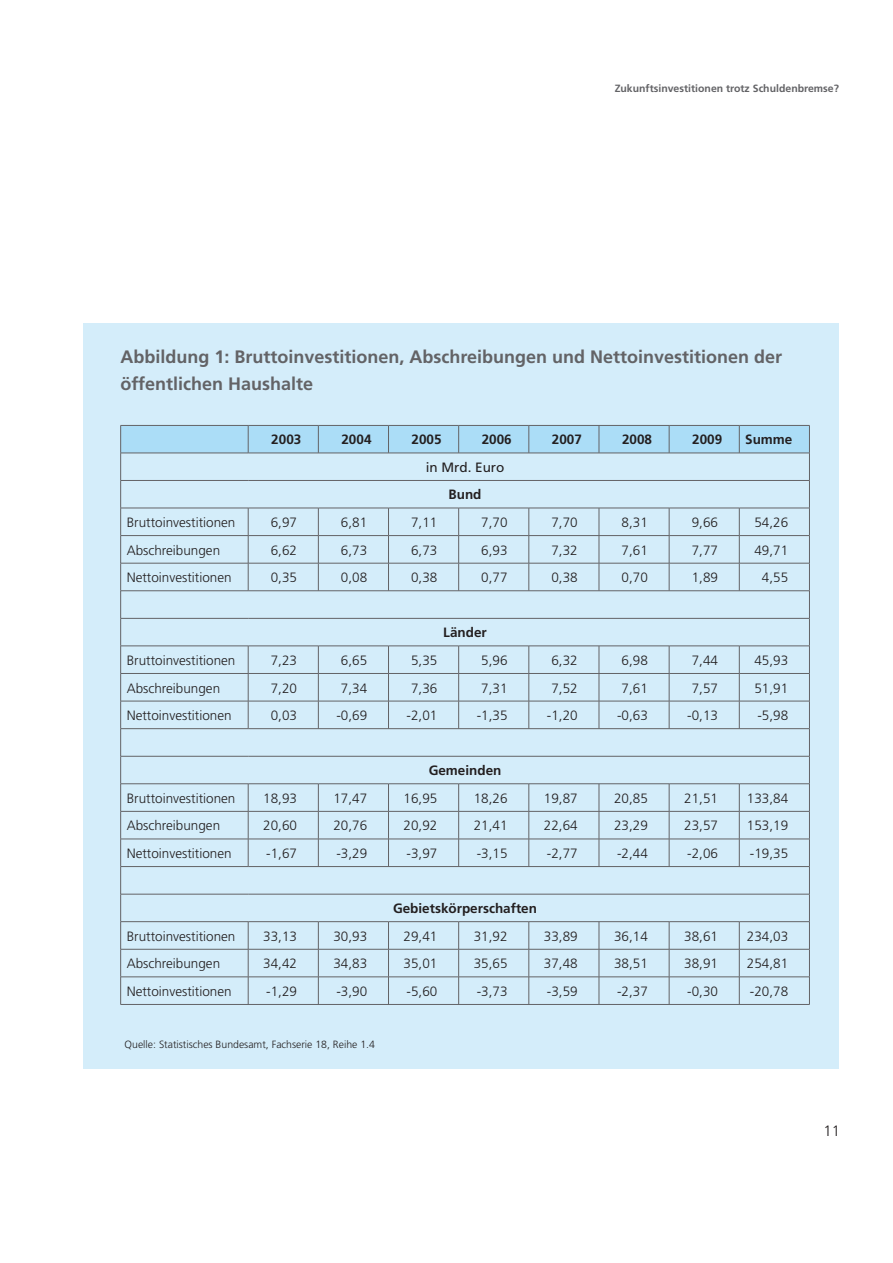
<style>
.page{position:relative;width:893px;height:1263px;background:#fff}
.page>*{position:absolute;margin:0;border:0;box-sizing:border-box;transform-origin:0 0}
.t1{font:700 18px/27px "Frutiger";color:#636366}
.t2{font:300 15px "Frutiger";color:#231f20}
.t3{font:300 13.5px "Frutiger";color:#231f20}
.t4{font:700 13.5px "Frutiger";color:#231f20}
.t5{font:13.5px "Frutiger";color:#231f20}
.t6{font:300 10.5px "Frutiger";color:#231f20}
.t7{font:700 10.5px "Frutiger";color:#636366}
</style>
<div class="page">
<div style="left:84px;top:323px;width:755px;height:746px;background:#d4edfa"></div>
<svg style="left:120px;top:425px;width:690px;height:579px"></svg>
<hr style="left:120px;top:1004px;width:690px;height:1px;background:#636366">
<p class="t7" style="left:615px;top:85px;width:226px">Zukunftsinvestitionen trotz Schuldenbremse?</p>
<h1 class="t1" style="left:120px;top:344px;width:663px">Abbildung 1: Bruttoinvestitionen, Abschreibungen und Nettoinvestitionen der öffentlichen Haushalte</h1>
<p class="t4" style="left:271px;top:434px;width:32px">2003</p>
<p class="t4" style="left:341px;top:434px;width:32px">2004</p>
<p class="t4" style="left:412px;top:434px;width:32px">2005</p>
<p class="t4" style="left:482px;top:434px;width:32px">2006</p>
<p class="t4" style="left:552px;top:434px;width:32px">2007</p>
<p class="t4" style="left:622px;top:434px;width:32px">2008</p>
<p class="t4" style="left:692px;top:434px;width:32px">2009</p>
<p class="t4" style="left:745px;top:434px;width:49px">Summe</p>
<p class="t5" style="left:426px;top:462px;width:80px">in Mrd. Euro</p>
<p class="t4" style="left:449px;top:489px;width:34px">Bund</p>
<p class="t3" style="left:127px;top:517px;width:110px">Bruttoinvestitionen</p>
<p class="t3" style="left:271px;top:517px;width:28px">6,97</p>
<p class="t3" style="left:341px;top:517px;width:28px">6,81</p>
<p class="t3" style="left:411px;top:517px;width:28px">7,11</p>
<p class="t3" style="left:481px;top:517px;width:28px">7,70</p>
<p class="t3" style="left:551px;top:517px;width:28px">7,70</p>
<p class="t3" style="left:622px;top:517px;width:28px">8,31</p>
<p class="t3" style="left:692px;top:517px;width:28px">9,66</p>
<p class="t3" style="left:754px;top:517px;width:35px">54,26</p>
<p class="t3" style="left:127px;top:544px;width:95px">Abschreibungen</p>
<p class="t3" style="left:271px;top:544px;width:28px">6,62</p>
<p class="t3" style="left:341px;top:544px;width:28px">6,73</p>
<p class="t3" style="left:411px;top:544px;width:28px">6,73</p>
<p class="t3" style="left:481px;top:544px;width:28px">6,93</p>
<p class="t3" style="left:551px;top:544px;width:28px">7,32</p>
<p class="t3" style="left:622px;top:544px;width:28px">7,61</p>
<p class="t3" style="left:692px;top:544px;width:28px">7,77</p>
<p class="t3" style="left:754px;top:544px;width:35px">49,71</p>
<p class="t3" style="left:127px;top:572px;width:107px">Nettoinvestitionen</p>
<p class="t3" style="left:271px;top:572px;width:28px">0,35</p>
<p class="t3" style="left:341px;top:572px;width:28px">0,08</p>
<p class="t3" style="left:411px;top:572px;width:28px">0,38</p>
<p class="t3" style="left:481px;top:572px;width:28px">0,77</p>
<p class="t3" style="left:551px;top:572px;width:28px">0,38</p>
<p class="t3" style="left:622px;top:572px;width:28px">0,70</p>
<p class="t3" style="left:692px;top:572px;width:28px">1,89</p>
<p class="t3" style="left:762px;top:572px;width:28px">4,55</p>
<p class="t4" style="left:443px;top:627px;width:45px">Länder</p>
<p class="t3" style="left:127px;top:655px;width:110px">Bruttoinvestitionen</p>
<p class="t3" style="left:271px;top:655px;width:28px">7,23</p>
<p class="t3" style="left:341px;top:655px;width:28px">6,65</p>
<p class="t3" style="left:411px;top:655px;width:28px">5,35</p>
<p class="t3" style="left:481px;top:655px;width:28px">5,96</p>
<p class="t3" style="left:551px;top:655px;width:28px">6,32</p>
<p class="t3" style="left:622px;top:655px;width:28px">6,98</p>
<p class="t3" style="left:692px;top:655px;width:28px">7,44</p>
<p class="t3" style="left:754px;top:655px;width:35px">45,93</p>
<p class="t3" style="left:127px;top:682px;width:95px">Abschreibungen</p>
<p class="t3" style="left:271px;top:682px;width:28px">7,20</p>
<p class="t3" style="left:341px;top:682px;width:28px">7,34</p>
<p class="t3" style="left:411px;top:682px;width:28px">7,36</p>
<p class="t3" style="left:481px;top:682px;width:28px">7,31</p>
<p class="t3" style="left:551px;top:682px;width:28px">7,52</p>
<p class="t3" style="left:622px;top:682px;width:28px">7,61</p>
<p class="t3" style="left:692px;top:682px;width:28px">7,57</p>
<p class="t3" style="left:754px;top:682px;width:35px">51,91</p>
<p class="t3" style="left:127px;top:710px;width:107px">Nettoinvestitionen</p>
<p class="t3" style="left:271px;top:710px;width:28px">0,03</p>
<p class="t3" style="left:336px;top:710px;width:32px">-0,69</p>
<p class="t3" style="left:407px;top:710px;width:32px">-2,01</p>
<p class="t3" style="left:477px;top:710px;width:32px">-1,35</p>
<p class="t3" style="left:547px;top:710px;width:32px">-1,20</p>
<p class="t3" style="left:617px;top:710px;width:32px">-0,63</p>
<p class="t3" style="left:687px;top:710px;width:32px">-0,13</p>
<p class="t3" style="left:757px;top:710px;width:32px">-5,98</p>
<p class="t4" style="left:429px;top:765px;width:74px">Gemeinden</p>
<p class="t3" style="left:127px;top:793px;width:110px">Bruttoinvestitionen</p>
<p class="t3" style="left:263px;top:793px;width:35px">18,93</p>
<p class="t3" style="left:333px;top:793px;width:35px">17,47</p>
<p class="t3" style="left:404px;top:793px;width:35px">16,95</p>
<p class="t3" style="left:474px;top:793px;width:35px">18,26</p>
<p class="t3" style="left:544px;top:793px;width:35px">19,87</p>
<p class="t3" style="left:614px;top:793px;width:35px">20,85</p>
<p class="t3" style="left:684px;top:793px;width:35px">21,51</p>
<p class="t3" style="left:747px;top:793px;width:43px">133,84</p>
<p class="t3" style="left:127px;top:820px;width:95px">Abschreibungen</p>
<p class="t3" style="left:263px;top:820px;width:35px">20,60</p>
<p class="t3" style="left:333px;top:820px;width:35px">20,76</p>
<p class="t3" style="left:404px;top:820px;width:35px">20,92</p>
<p class="t3" style="left:474px;top:820px;width:35px">21,41</p>
<p class="t3" style="left:544px;top:820px;width:35px">22,64</p>
<p class="t3" style="left:614px;top:820px;width:35px">23,29</p>
<p class="t3" style="left:684px;top:820px;width:35px">23,57</p>
<p class="t3" style="left:747px;top:820px;width:43px">153,19</p>
<p class="t3" style="left:127px;top:848px;width:107px">Nettoinvestitionen</p>
<p class="t3" style="left:266px;top:848px;width:32px">-1,67</p>
<p class="t3" style="left:336px;top:848px;width:32px">-3,29</p>
<p class="t3" style="left:407px;top:848px;width:32px">-3,97</p>
<p class="t3" style="left:477px;top:848px;width:32px">-3,15</p>
<p class="t3" style="left:547px;top:848px;width:32px">-2,77</p>
<p class="t3" style="left:617px;top:848px;width:32px">-2,44</p>
<p class="t3" style="left:687px;top:848px;width:32px">-2,06</p>
<p class="t3" style="left:750px;top:848px;width:40px">-19,35</p>
<p class="t4" style="left:393px;top:903px;width:146px">Gebietskörperschaften</p>
<p class="t3" style="left:127px;top:931px;width:110px">Bruttoinvestitionen</p>
<p class="t3" style="left:263px;top:931px;width:35px">33,13</p>
<p class="t3" style="left:333px;top:931px;width:35px">30,93</p>
<p class="t3" style="left:404px;top:931px;width:35px">29,41</p>
<p class="t3" style="left:474px;top:931px;width:35px">31,92</p>
<p class="t3" style="left:544px;top:931px;width:35px">33,89</p>
<p class="t3" style="left:614px;top:931px;width:35px">36,14</p>
<p class="t3" style="left:684px;top:931px;width:35px">38,61</p>
<p class="t3" style="left:747px;top:931px;width:43px">234,03</p>
<p class="t3" style="left:127px;top:958px;width:95px">Abschreibungen</p>
<p class="t3" style="left:263px;top:958px;width:35px">34,42</p>
<p class="t3" style="left:333px;top:958px;width:35px">34,83</p>
<p class="t3" style="left:404px;top:958px;width:35px">35,01</p>
<p class="t3" style="left:474px;top:958px;width:35px">35,65</p>
<p class="t3" style="left:544px;top:958px;width:35px">37,48</p>
<p class="t3" style="left:614px;top:958px;width:35px">38,51</p>
<p class="t3" style="left:684px;top:958px;width:35px">38,91</p>
<p class="t3" style="left:747px;top:958px;width:43px">254,81</p>
<p class="t3" style="left:127px;top:986px;width:107px">Nettoinvestitionen</p>
<p class="t3" style="left:266px;top:986px;width:32px">-1,29</p>
<p class="t3" style="left:336px;top:986px;width:32px">-3,90</p>
<p class="t3" style="left:407px;top:986px;width:32px">-5,60</p>
<p class="t3" style="left:477px;top:986px;width:32px">-3,73</p>
<p class="t3" style="left:547px;top:986px;width:32px">-3,59</p>
<p class="t3" style="left:617px;top:986px;width:32px">-2,37</p>
<p class="t3" style="left:687px;top:986px;width:32px">-0,30</p>
<p class="t3" style="left:750px;top:986px;width:40px">-20,78</p>
<p class="t6" style="left:125px;top:1040px;width:252px">Quelle: Statistisches Bundesamt, Fachserie 18, Reihe 1.4</p>
<p class="t2" style="left:823px;top:1125px;width:18px">11</p>
</div>
